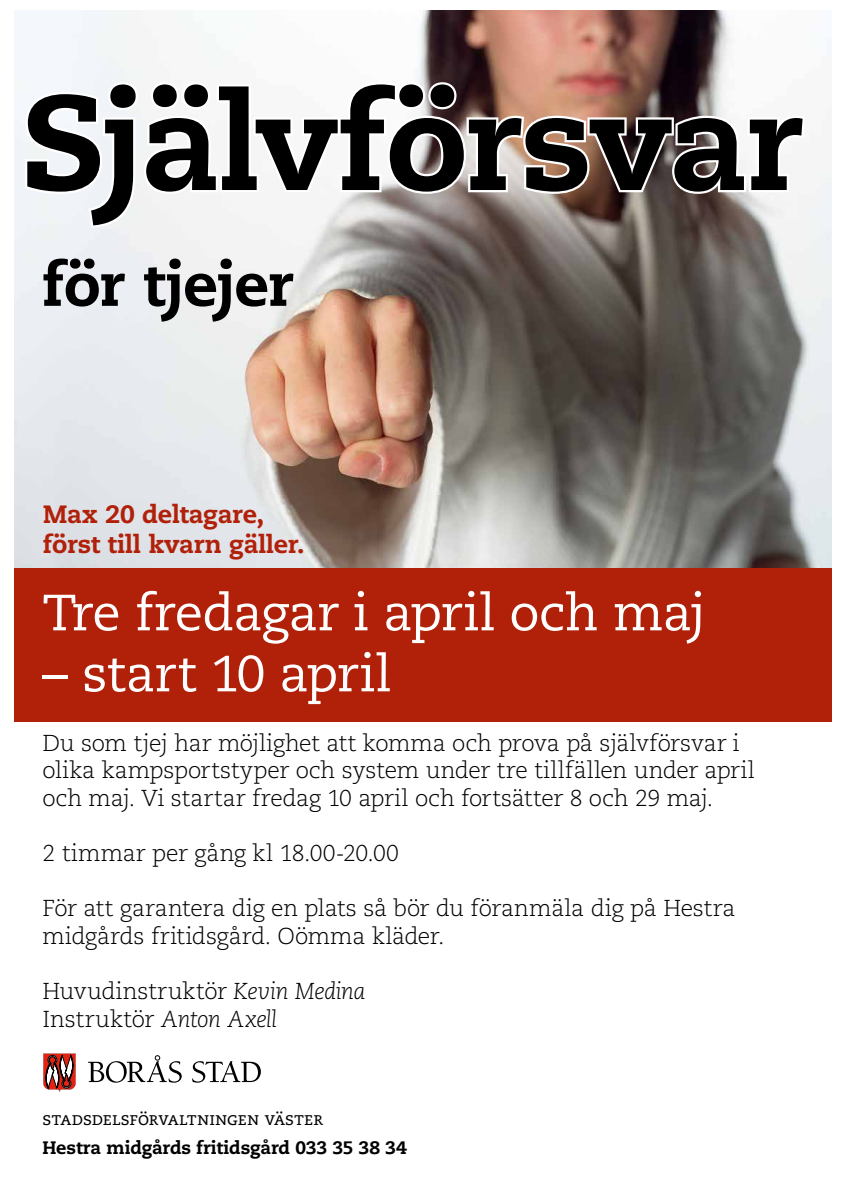
<style>
.page{position:relative;width:842px;height:1191px;background:#fff}
.page>*{position:absolute;margin:0;border:0;box-sizing:border-box;transform-origin:0 0}
.t1{font:800 134.6px "Caecilia LT Std";letter-spacing:-.015em;color:#000}
.t2{font:800 60.3px "Caecilia LT Std";letter-spacing:-.025em;color:#000}
.t3{font:50.8px "Caecilia LT Std";letter-spacing:-.02em;color:#fff}
.t4{font:800 25px/30px "Caecilia LT Std";letter-spacing:-.005em;color:#b12009}
.t5{font:300 23px/27.6px "Caecilia LT Std";letter-spacing:-.01em;color:#000}
.t6{font:800 18px "Caecilia LT Std";letter-spacing:-.01em;color:#000}
.t7{font:18px "Caecilia LT Std";letter-spacing:-.01em;color:#000}
.s1{font-style:italic}
</style>
<div class="page">
<div style="left:14px;top:550px;width:817px;height:171px;background:#b12009"></div>
<img style="left:14px;top:11px;width:817px;height:557px">
<svg style="left:23px;top:80px;width:784px;height:150px"></svg>
<svg style="left:43px;top:1053px;width:33px;height:38px"></svg>
<svg style="left:88px;top:1055px;width:94px;height:27px"></svg>
<svg style="left:192px;top:1061px;width:69px;height:21px"></svg>
<h1 class="t1" style="left:21px;top:59px;width:782px">Självförsvar</h1>
<h2 class="t2" style="left:43px;top:247px;width:252px">för tjejer</h2>
<p class="t4" style="left:43px;top:499px;width:263px">Max 20 deltagare, först till kvarn gäller.</p>
<h3 class="t3" style="left:43px;top:583px;width:664px">Tre fredagar i april och maj</h3>
<h3 class="t3" style="left:43px;top:644px;width:350px">– start 10 april</h3>
<p class="t5" style="left:43px;top:729px;width:714px">Du som tjej har möjlighet att komma och prova på självförsvar i olika kampsportstyper och system under tre tillfällen under april och maj. Vi startar fredag 10 april och fortsätter 8 och 29 maj.</p>
<p class="t5" style="left:43px;top:840px;width:358px">2 timmar per gång kl 18.00-20.00</p>
<p class="t5" style="left:43px;top:895px;width:695px">För att garantera dig en plats så bör du föranmäla dig på Hestra midgårds fritidsgård. Oömma kläder.</p>
<p class="t5" style="left:43px;top:978px;width:325px">Huvudinstruktör <span class="s1">Kevin Medina<br></span>Instruktör <span class="s1">Anton Axell</span></p>
<p class="t7" style="left:43px;top:1108px;width:282px">stadsdelsförvaltningen väster</p>
<p class="t6" style="left:43px;top:1136px;width:366px">Hestra midgårds fritidsgård 033 35 38 34</p>
</div>
